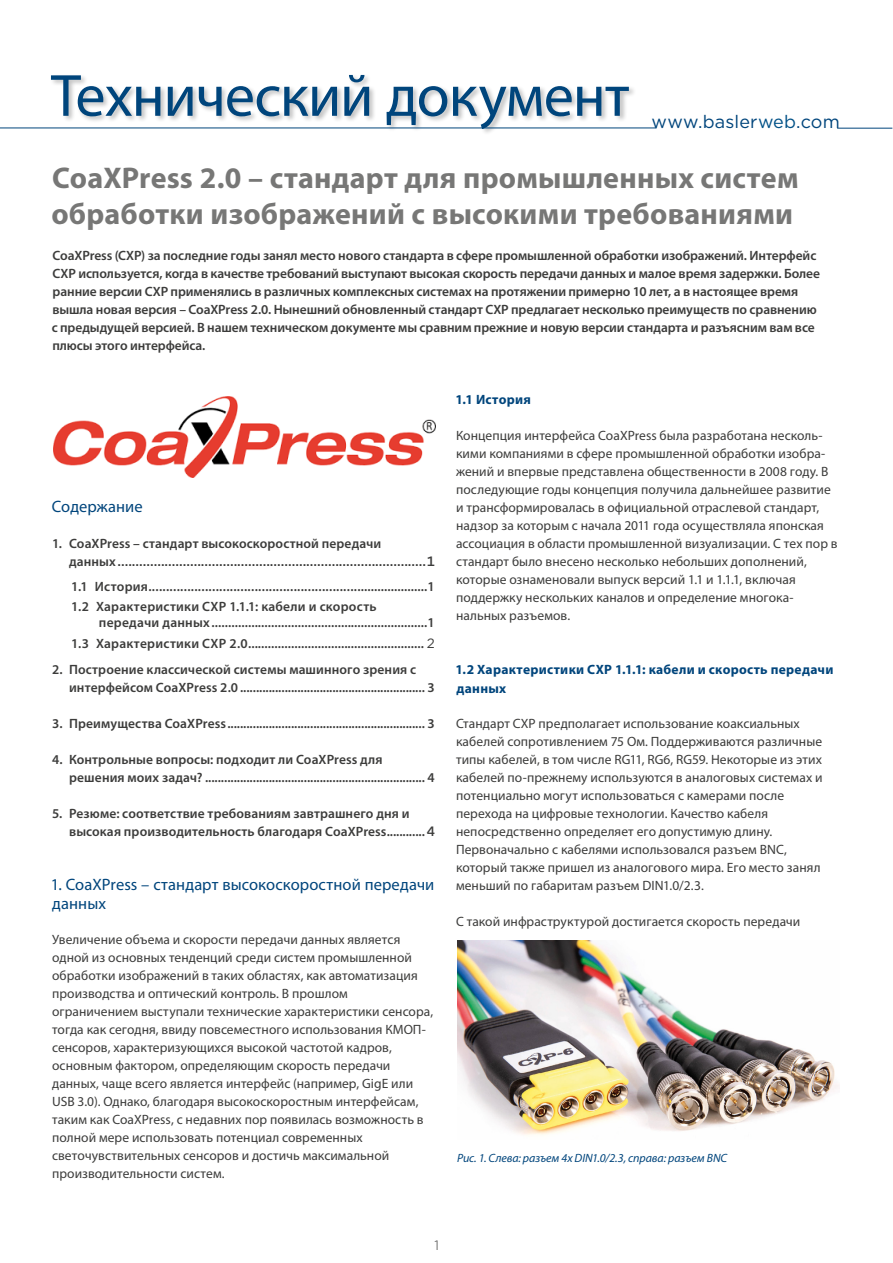
<style>
.page{position:relative;width:893px;height:1263px;background:#fff}
.page>*{position:absolute;margin:0;border:0;box-sizing:border-box;transform-origin:0 0}
.t1{font:60px "Myriad Pro";letter-spacing:-.015em;color:#00457c}
.t2{font:700 30px/36px "Myriad Pro";letter-spacing:.01em;color:#777776}
.t3{font:18px "Gotham";letter-spacing:.01em;color:#00457c}
.t4{font:16.5px/19.5px "Myriad Pro";letter-spacing:.005em;color:#00457c}
.t5{font:13.5px/18px "Myriad Pro";letter-spacing:.005em;color:#3c3c3b}
.t6{font:600 13.5px/18px "Myriad Pro";letter-spacing:-.005em;color:#3c3c3b}
.t7{font:600 13.5px/20.4px "Myriad Pro";letter-spacing:.02em;color:#3c3c3b}
.t8{font:500 13.5px "Gotham";color:#3c3c3b}
.t9{font:700 13.5px/19.5px "Myriad Pro";letter-spacing:.02em;color:#00457c}
.t10{font:300 13.5px "Gotham";color:#3c3c3b}
.t11{font:italic 12px "Myriad Pro";letter-spacing:-.005em;color:#00457c}
.s1{color:#005187}
.s2{font-family:"Myriad Pro";font-weight:600}
.s3{font-family:"Gotham";font-weight:400}
.s4{font-family:"Gotham";font-weight:500}
</style>
<div class="page">
<div style="left:50px;top:73px;width:587px;height:63px;background:#000;opacity:.25"></div>
<hr style="left:837px;top:128px;width:55px;height:1px;background:#00457c">
<hr style="left:0;top:128px;width:657px;height:1px;background:#00457c">
<img style="left:457px;top:941px;width:382px;height:194px">
<img style="left:53px;top:397px;width:383px;height:80px">
<h1 class="t1" style="left:51px;top:59px;width:580px">Технический документ</h1>
<h3 class="t3" style="left:651px;top:110px;width:190px">www.basler<span class="s1">web</span>.com</h3>
<h2 class="t2" style="left:51px;top:159px;width:749px">CoaXPress 2.0 – стандарт для промышленных систем обработки изображений с высокими требованиями</h2>
<p class="t6" style="left:52px;top:246px;width:770px">CoaXPress (CXP) за последние годы занял место нового стандарта в сфере промышленной обработки изображений. Интерфейс CXP используется, когда в качестве требований выступают высокая скорость передачи данных и малое время задержки. Более ранние версии CXP применялись в различных комплексных системах на протяжении примерно 10 лет, а в настоящее время вышла новая версия – CoaXPress 2.0. Нынешний обновленный стандарт CXP предлагает несколько преимуществ по сравнению с предыдущей версией. В нашем техническом документе мы сравним прежние и новую версии стандарта и разъясним вам все плюсы этого интерфейса.</p>
<p class="t4" style="left:52px;top:496px;width:92px">Содержание</p>
<p class="t6" style="left:52px;top:534px;width:331px">1. CoaXPress – стандарт высокоскоростной передачи</p>
<p class="t8" style="left:69px;top:552px;width:367px"><span class="s2">данных</span>.....................................................................................1</p>
<p class="t7" style="left:71px;top:575px;width:365px">1.1 История................................................................................1<br>1.2 Характеристики CXP 1.1.1: кабели и скорость</p>
<p class="t7" style="left:71px;top:612px;width:365px;text-align:right">передачи данных.................................................................1<br>1.3 Характеристики CXP 2.0..................................................... <span class="s3">2</span></p>
<p class="t6" style="left:69px;top:660px;width:367px;text-indent:-17px">2. Построение классической системы машинного зрения с интерфейсом CoaXPress 2.0 .......................................................... 3</p>
<p class="t6" style="left:52px;top:714px;width:384px">3. Преимущества CoaXPress.............................................................. 3</p>
<p class="t6" style="left:69px;top:750px;width:367px;text-indent:-17px">4. Контрольные вопросы: подходит ли CoaXPress для решения моих задач? ..................................................................... 4</p>
<p class="t6" style="left:69px;top:804px;width:367px;text-indent:-17px">5. Резюме: соответствие требованиям завтрашнего дня и высокая производительность благодаря CoaXPress............<span class="s4">4</span></p>
<p class="t4" style="left:51px;top:874px;width:385px">1. CoaXPress – стандарт высокоскоростной передачи данных</p>
<p class="t5" style="left:52px;top:930px;width:383px">Увеличение объема и скорости передачи данных является одной из основных тенденций среди систем промышленной обработки изображений в таких областях, как автоматизация производства и оптический контроль. В прошлом ограничением выступали технические характеристики сенсора, тогда как сегодня, ввиду повсеместного использования КМОП&shy;сенсоров, характеризующихся высокой частотой кадров, основным фактором, определяющим скорость передачи данных, чаще всего является интерфейс (например, GigE или USB 3.0). Однако, благодаря высокоскоростным интерфейсам, таким как CoaXPress, с недавних пор появилась возможность в полной мере использовать потенциал современных светочувствительных сенсоров и достичь максимальной производительности систем.</p>
<p class="t9" style="left:455px;top:389px;width:77px">1.1 История</p>
<p class="t5" style="left:456px;top:426px;width:383px">Концепция интерфейса CoaXPress была разработана несколь&shy;кими компаниями в сфере промышленной обработки изобра&shy;жений и впервые представлена общественности в 2008 году. В последующие годы концепция получила дальнейшее развитие и трансформировалась в официальной отраслевой стандарт, надзор за которым с начала 2011 года осуществляла японская ассоциация в области промышленной визуализации. С тех пор в стандарт было внесено несколько небольших дополнений, которые ознаменовали выпуск версий 1.1 и 1.1.1, включая поддержку нескольких каналов и определение многока&shy;нальных разъемов.</p>
<p class="t9" style="left:455px;top:659px;width:379px">1.2 Характеристики CXP 1.1.1: кабели и скорость передачи данных</p>
<p class="t5" style="left:456px;top:714px;width:368px">Стандарт CXP предполагает использование коаксиальных кабелей сопротивлением 75 Ом. Поддерживаются различные типы кабелей, в том числе RG11, RG6, RG59. Некоторые из этих кабелей по-прежнему используются в аналоговых системах и потенциально могут использоваться с камерами после перехода на цифровые технологии. Качество кабеля непосредственно определяет его допустимую длину.<br>Первоначально с кабелями использовался разъем BNC, который также пришел из аналогового мира. Его место занял меньший по габаритам разъем DIN1.0/2.3.</p>
<p class="t5" style="left:456px;top:912px;width:346px">С такой инфраструктурой достигается скорость передачи</p>
<p class="t11" style="left:457px;top:1150px;width:272px">Рис. 1. Слева: разъем 4x DIN1.0/2.3, справа: разъем BNC</p>
<p class="t10" style="left:434px;top:1236px;width:6px">1</p>
</div>
